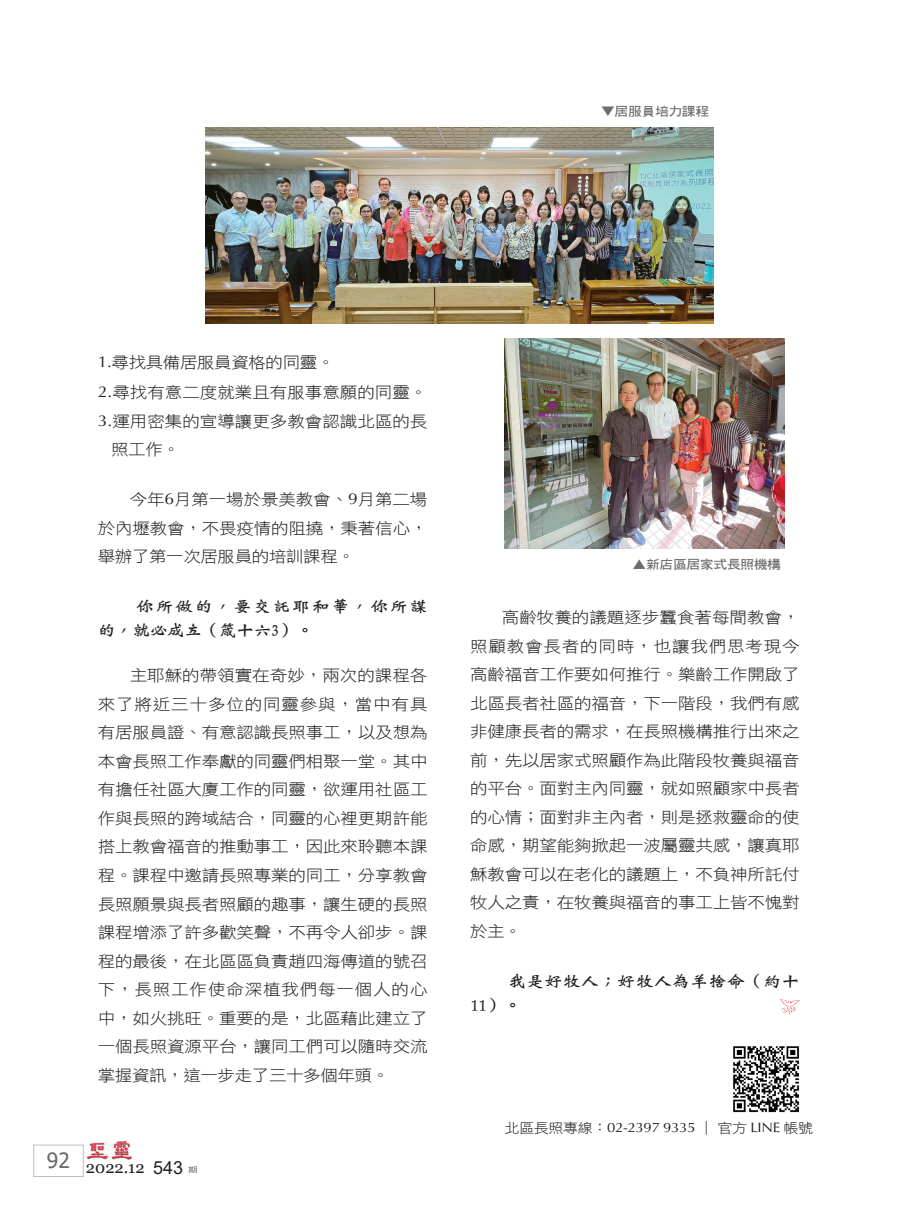
<style>
.page{position:relative;width:906px;height:1217px;background:#fff}
.page>*{position:absolute;margin:0;border:0;box-sizing:border-box;transform-origin:0 0}
.t1{font:16.5px "Georgia";color:#231f20}
.Normal經文{font:16.2px/24px "DF Wei Bei W7 WIN BF";letter-spacing:.085em;color:#231f20;scale:1.11 1}
.Normal經文-2{font:16.2px/24px "DF Wei Bei W7 WIN BF";letter-spacing:.01em;color:#231f20;scale:1.11 1}
.t2{font:15.75px/28.5px "DF Hei W3 WIN BF";letter-spacing:-.01em;color:#231f20;text-align:justify;scale:1.11 1}
.t3{font:13.5px "Optima";letter-spacing:-.025em;color:#231f20;scale:1.11 1}
.圖說{font:12.45px "DF Hei W7 WIN BF";letter-spacing:-.025em;color:#6c6d70;scale:1.11 1}
.t4{font:7.5px "DF Hei W5 WIN BF";color:#57585a;scale:1.25 1}
.s1{font-family:"Optima"}
.s2{font-family:"Arial";font-size:18px}
.s3{font-family:"DF Hei W3 WIN BF"}
</style>
<div class="page">
<div style="left:33px;top:1144px;width:50px;height:32px;border:1px solid #bcbdc0"></div>
<img style="left:87px;top:1141px;width:44px;height:17px">
<svg style="left:780px;top:999px;width:19px;height:14px"></svg>
<img style="left:205px;top:127px;width:508px;height:196px">
<img style="left:504px;top:338px;width:280px;height:211px">
<img style="left:733px;top:1046px;width:67px;height:67px">
<p class="圖說" style="left:601px;top:105px;width:99px">▼居服員培力課程</p>
<p class="t2" style="left:98px;top:348px;width:215px"><span class="s1">1.</span>尋找具備居服員資格的同靈。</p>
<p class="t2" style="left:98px;top:378px;width:298px"><span class="s1">2.</span>尋找有意二度就業且有服事意願的同靈。</p>
<p class="t2" style="left:98px;top:407px;width:298px"><span class="s1">3.</span>運用密集的宣導讓更多教會認識北區的長</p>
<p class="t2" style="left:111px;top:435px;width:64px">照工作。</p>
<p class="t2" style="left:98px;top:485px;width:298px;text-indent:32px">今年<span class="s1">6</span>月第一場於景美教會、<span class="s1">9</span>月第二場於內壢教會，不畏疫情的阻撓，秉著信心，舉辦了第一次居服員的培訓課程。</p>
<p class="Normal經文" style="left:98px;top:594px;width:298px;text-indent:38px">你所做的，要交託耶和華，你所謀的，就必成立（箴十六3）。</p>
<p class="t2" style="left:98px;top:661px;width:298px;text-indent:32px">主耶穌的帶領實在奇妙，兩次的課程各來了將近三十多位的同靈參與，當中有具有居服員證、有意認識長照事工，以及想為本會長照工作奉獻的同靈們相聚一堂。其中有擔任社區大廈工作的同靈，欲運用社區工作與長照的跨域結合，同靈的心裡更期許能搭上教會福音的推動事工，因此來聆聽本課程。課程中邀請長照專業的同工，分享教會長照願景與長者照顧的趣事，讓生硬的長照課程增添了許多歡笑聲，不再令人卻步。課程的最後，在北區區負責趙四海傳道的號召下，長照工作使命深植我們每一個人的心中，如火挑旺。重要的是，北區藉此建立了一個長照資源平台，讓同工們可以隨時交流掌握資訊，這一步走了三十多個年頭。</p>
<p class="t1" style="left:47px;top:1156px;width:138px"><sup>92</sup> 2022.12 <span class="s2">543</span></p>
<p class="t4" style="left:188px;top:1165px;width:9px">期</p>
<p class="圖說" style="left:632px;top:558px;width:135px">▲新店區居家式長照機構</p>
<p class="t2" style="left:470px;top:603px;width:298px;text-indent:32px">高齡牧養的議題逐步蠶食著每間教會，照顧教會長者的同時，也讓我們思考現今高齡福音工作要如何推行。樂齡工作開啟了北區長者社區的福音，下一階段，我們有感非健康長者的需求，在長照機構推行出來之前，先以居家式照顧作為此階段牧養與福音的平台。面對主內同靈，就如照顧家中長者的心情；面對非主內者，則是拯救靈命的使命感，期望能夠掀起一波屬靈共感，讓真耶穌教會可以在老化的議題上，不負神所託付牧人之責，在牧養與福音的事工上皆不愧對於主。</p>
<p class="Normal經文-2" style="left:470px;top:968px;width:298px;text-indent:38px">我是好牧人；好牧人為羊捨命（約十<br>11）。</p>
<p class="t3" style="left:504px;top:1118px;width:279px"><span class="s3">北區長照專線：</span>02-2397 9335 <span class="s3">｜官方</span> LINE <span class="s3">帳號</span></p>
</div>
